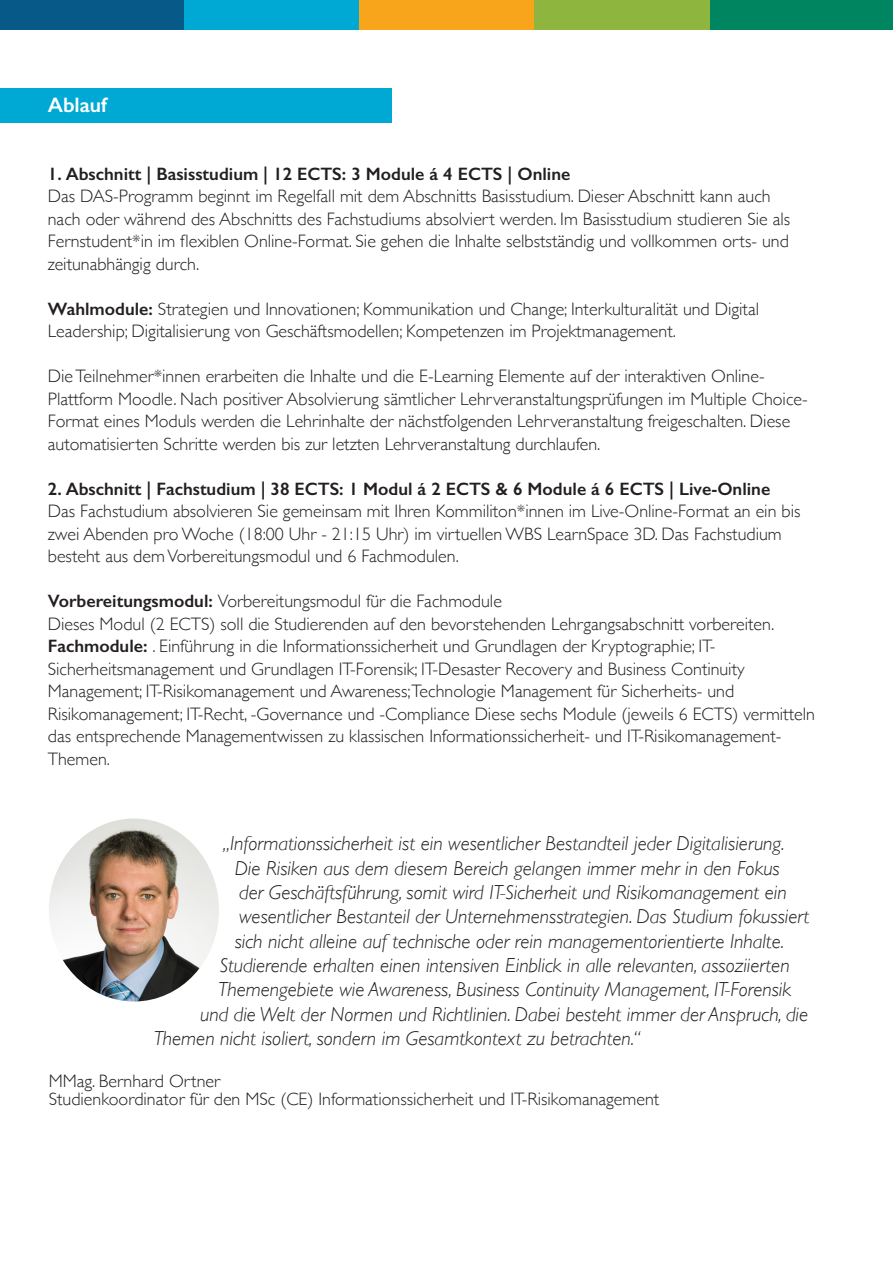
<style>
.page{position:relative;width:893px;height:1263px;background:#fff}
.page>*{position:absolute;margin:0;border:0;box-sizing:border-box;transform-origin:0 0}
.Fließtext{font:600 21px "Gill Sans";color:#fff}
.Zitat_Rektor{font:italic 300 20.25px/24.3px "Gill Sans";color:#231f20}
.Fließtext-2{font:300 18px/22.5px "Gill Sans";color:#231f20}
.Fließtext-3{font:600 18px "Gill Sans";color:#231f20}
.Name_Rektor{font:300 18px "Gill Sans";color:#231f20}
.s1{font-weight:600}
</style>
<div class="page">
<div style="left:710px;top:0;width:183px;height:30px;background:#008561"></div>
<div style="left:358px;top:0;width:176px;height:30px;background:#f9a51b"></div>
<div style="left:534px;top:0;width:176px;height:30px;background:#8eb63e"></div>
<div style="left:183px;top:0;width:175px;height:30px;background:#00a9d4"></div>
<div style="left:0;top:0;width:183px;height:30px;background:#075a88"></div>
<div style="left:0;top:88px;width:391px;height:34px;background:#00a9d4"></div>
<img style="left:49px;top:818px;width:170px;height:183px">
<p class="Fließtext" style="left:48px;top:92px;width:61px">Ablauf</p>
<p class="Fließtext-3" style="left:48px;top:163px;width:524px">1. Abschnitt | Basisstudium | 12 ECTS: 3 Module á 4 ECTS | Online</p>
<p class="Fließtext-2" style="left:48px;top:184px;width:744px">Das DAS-Programm beginnt im Regelfall mit dem Abschnitts Basisstudium. Dieser Abschnitt kann auch nach oder während des Abschnitts des Fachstudiums absolviert werden. Im Basisstudium studieren Sie als Fernstudent*in im flexiblen Online-Format. Sie gehen die Inhalte selbstständig und vollkommen orts- und zeitunabhängig durch.</p>
<p class="Fließtext-2" style="left:48px;top:296px;width:713px"><span class="s1">Wahlmodule:</span> Strategien und Innovationen; Kommunikation und Change; Interkulturalität und Digital<br>Leadership; Digitalisierung von Geschäftsmodellen; Kompetenzen im Projektmanagement.</p>
<p class="Fließtext-2" style="left:48px;top:364px;width:761px">Die Teilnehmer*innen erarbeiten die Inhalte und die E-Learning Elemente auf der interaktiven Online-Plattform Moodle. Nach positiver Absolvierung sämtlicher Lehrveranstaltungsprüfungen im Multiple Choice-Format eines Moduls werden die Lehrinhalte der nächstfolgenden Lehrveranstaltung freigeschalten. Diese automatisierten Schritte werden bis zur letzten Lehrveranstaltung durchlaufen.</p>
<p class="Fließtext-3" style="left:48px;top:478px;width:724px">2. Abschnitt | Fachstudium | 38 ECTS: 1 Modul á 2 ECTS &amp; 6 Module á 6 ECTS | Live-Online</p>
<p class="Fließtext-2" style="left:48px;top:499px;width:754px">Das Fachstudium absolvieren Sie gemeinsam mit Ihren Kommiliton*innen im Live-Online-Format an ein bis zwei Abenden pro Woche (18:00 Uhr - 21:15 Uhr) im virtuellen WBS LearnSpace 3D. Das Fachstudium besteht aus dem Vorbereitungsmodul und 6 Fachmodulen.</p>
<p class="Fließtext-2" style="left:48px;top:589px;width:769px"><span class="s1">Vorbereitungsmodul:</span> Vorbereitungsmodul für die Fachmodule<br>Dieses Modul (2 ECTS) soll die Studierenden auf den bevorstehenden Lehrgangsabschnitt vorbereiten.<br><span class="s1">Fachmodule:</span> . Einführung in die Informationssicherheit und Grundlagen der Kryptographie; IT-Sicherheitsmanagement und Grundlagen IT-Forensik; IT-Desaster Recovery and Business Continuity Management; IT-Risikomanagement und Awareness;Technologie Management für Sicherheits- und Risikomanagement; IT-Recht, -Governance und -Compliance Diese sechs Module (jeweils 6 ECTS) vermitteln das entsprechende Managementwissen zu klassischen Informationssicherheit- und IT-Risikomanagement-Themen.</p>
<p class="Zitat_Rektor" style="left:235px;top:832px;width:576px;text-indent:-12px">„Informationssicherheit ist ein wesentlicher Bestandteil jeder Digitalisierung.<br>Die Risiken aus dem diesem Bereich gelangen immer mehr in den Fokus<br>der Geschäftsführung, somit wird IT-Sicherheit und Risikomanagement ein wesentlicher Bestanteil der Unternehmensstrategien. Das Studium fokussiert sich nicht alleine auf technische oder rein managementorientierte Inhalte.</p>
<p class="Zitat_Rektor" style="left:220px;top:953px;width:571px">Studierende erhalten einen intensiven Einblick in alle relevanten, assoziierten</p>
<p class="Zitat_Rektor" style="left:218px;top:977px;width:574px">Themengebiete wie Awareness, Business Continuity Management, IT-Forensik</p>
<p class="Zitat_Rektor" style="left:200px;top:1002px;width:609px">und die Welt der Normen und Richtlinien. Dabei besteht immer der Anspruch, die</p>
<p class="Zitat_Rektor" style="left:154px;top:1026px;width:488px">Themen nicht isoliert, sondern im Gesamtkontext zu betrachten.“</p>
<p class="Name_Rektor" style="left:49px;top:1067px;width:173px">MMag. Bernhard Ortner</p>
<p class="Name_Rektor" style="left:49px;top:1085px;width:612px">Studienkoordinator für den MSc (CE) Informationssicherheit und IT-Risikomanagement</p>
</div>
